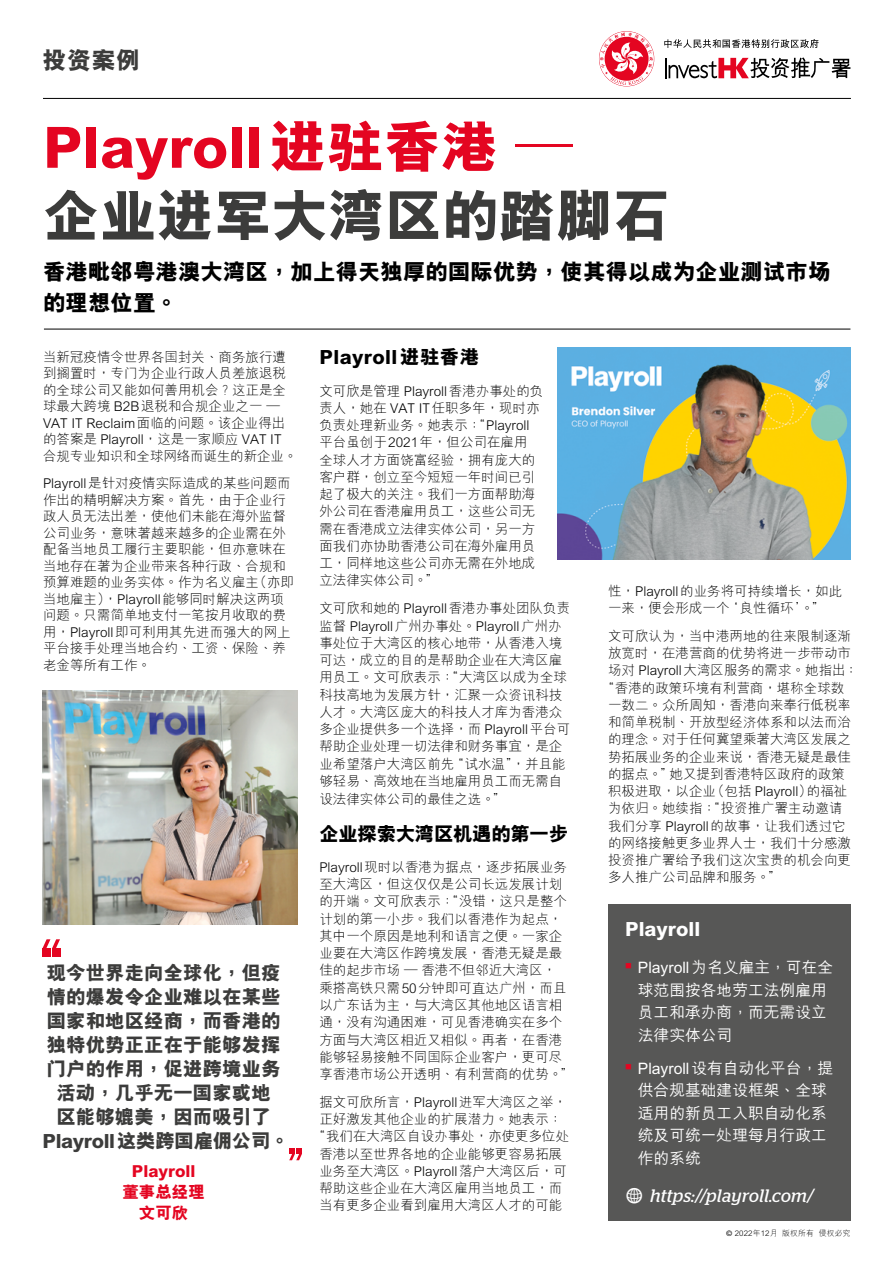
<style>
.page{position:relative;width:893px;height:1263px;background:#fff}
.page>*{position:absolute;margin:0;border:0;box-sizing:border-box;transform-origin:0 0}
.Headline-tc{font:800 57px/69px "M Hei HKS";color:#e40521}
.t1{font:800 24px "M Hei HKS";color:#3c3c3b}
.Intro-tc{font:800 22.5px/31.5px "M Hei HKS";color:#000}
.Quote-tc{font:800 19.5px/24px "M Hei HKS";color:#3c3c3b;text-align:center}
.Sub-head-tc{font:800 19.5px "M Hei HKS";letter-spacing:-.02em;color:#000}
.Sub-head-tc-2{font:800 19.5px "M Hei HKS";letter-spacing:.02em;color:#000}
.Fast_Facts-Company-t{font:800 19.5px "M Hei HKS";color:#fff}
.Fast_Facts-URL{font:italic 18px "Stag";letter-spacing:.015em;color:#fff}
.Quote_name-tc{font:800 16.5px "M Hei HKS";color:#e40521}
.Fast_Facts-Contents{font:500 15.75px/22.5px "M Hei HKS";color:#fff}
.Body_10_15-Chi{font:300 13.5px/17.2px "M Hei HKS";color:#000}
.t2{font:300 7.8px "M Hei HKS";letter-spacing:.02em;color:#000}
.s1{color:#3c3c3b}
.s2{font-family:"Modern Pictograms";font-style:normal;font-size:24px}
.s3{font-family:"Frutiger LT Std"}
</style>
<div class="page">
<svg style="left:664px;top:39px;width:155px;height:9px"></svg>
<svg style="left:600px;top:32px;width:53px;height:53px"></svg>
<hr style="left:665px;top:58px;width:2px;height:20px;background:#000">
<svg style="left:669px;top:57px;width:181px;height:21px"></svg>
<svg style="left:289px;top:1148px;width:13px;height:12px"></svg>
<div style="left:43px;top:948px;width:8px;height:8px;background:#e40521"></div>
<div style="left:52px;top:948px;width:8px;height:8px;background:#e40521"></div>
<svg style="left:43px;top:939px;width:17px;height:9px"></svg>
<hr style="left:43px;top:98px;width:808px;height:1px;background:#000">
<div style="left:608px;top:904px;width:242px;height:316px;background:#575756"></div>
<hr style="left:44px;top:329px;width:806px;height:1px;background:#000">
<img style="left:43px;top:691px;width:255px;height:233px">
<img style="left:557px;top:347px;width:293px;height:213px">
<h2 class="t1" style="left:43px;top:44px;width:99px">投資案例</h2>
<p class="Headline-tc" style="left:43px;top:113px;width:628px">Playroll進駐香港 —<br><span class="s1">企業進軍大灣區的踏腳石</span></p>
<p class="Intro-tc" style="left:43px;top:256px;width:789px">香港毗鄰粵港澳大灣區，加上得天獨厚的國際優勢，使其得以成為企業測試市場的理想位置。</p>
<p class="Body_10_15-Chi" style="left:43px;top:348px;width:256px;line-height:16.5px">當新冠疫情令世界各國封關、商務旅行遭到擱置時，專門為企業行政人員差旅退稅的全球公司又能如何善用機會？這正是全球最大跨境 B2B退稅和合規企業之一 —<br>VAT IT Reclaim面臨的問題。該企業得出的答案是 Playroll，這是一家順應 VAT IT合規專業知識和全球網絡而誕生的新企業。</p>
<p class="Body_10_15-Chi" style="left:43px;top:474px;width:252px;line-height:16.5px">Playroll是針對疫情實際造成的某些問題而作出的精明解决方案。首先，由於企業行政人員無法出差，使他們未能在海外監督公司業務，意味著越來越多的企業需在外配備當地員工履行主要職能，但亦意味在當地存在著為企業帶來各種行政、合規和預算難題的業務實體。作為名義僱主（亦即當地僱主），Playroll能夠同時解決這兩項問題。只需簡單地支付一筆按月收取的費用，Playroll即可利用其先進而強大的網上平台接手處理當地合約、工資、保險、養老金等所有工作。</p>
<p class="Quote-tc" style="left:43px;top:961px;width:249px">現今世界走向全球化，但疫情的爆發令企業難以在某些國家和地區經商，而香港的獨特優勢正正在於能夠發揮門戶的作用，促進跨境業務活動，幾乎無一國家或地<br>區能夠媲美，因而吸引了<br>Playroll這類跨國僱傭公司。</p>
<p class="Quote_name-tc" style="left:132px;top:1160px;width:65px">Playroll</p>
<p class="Quote_name-tc" style="left:122px;top:1181px;width:84px">董事總經理</p>
<p class="Quote_name-tc" style="left:139px;top:1202px;width:51px">文可欣</p>
<p class="Sub-head-tc-2" style="left:319px;top:344px;width:161px">Playroll進駐香港</p>
<p class="Body_10_15-Chi" style="left:319px;top:382px;width:226px">文可欣是管理 Playroll香港辦事處的負責人，她在 VAT IT任職多年，現時亦負責處理新業務。她表示：“Playroll平台雖創於2021年，但公司在僱用全球人才方面饒富經驗，擁有龐大的客戶群，創立至今短短一年時間已引起了極大的關注。我們一方面幫助海外公司在香港僱用員工，這些公司無需在香港成立法律實體公司，另一方面我們亦協助香港公司在海外僱用員工，同樣地這些公司亦無需在外地成立法律實體公司。”</p>
<p class="Body_10_15-Chi" style="left:319px;top:599px;width:252px">文可欣和她的 Playroll香港辦事處團隊負責監督 Playroll廣州辦事處。Playroll廣州辦事處位於大灣區的核心地帶，從香港入境可達，成立的目的是幫助企業在大灣區僱用員工。文可欣表示：“大灣區以成為全球科技高地為發展方針，匯聚一眾資訊科技人才。大灣區龐大的科技人才庫為香港眾多企業提供多一個選擇，而 Playroll平台可幫助企業處理一切法律和財務事宜，是企業希望落戶大灣區前先“試水溫”，並且能夠輕易、高效地在當地僱用員工而無需自設法律實體公司的最佳之選。”</p>
<p class="Sub-head-tc" style="left:319px;top:820px;width:250px">企業探索大灣區機遇的第一步</p>
<p class="Body_10_15-Chi" style="left:319px;top:858px;width:255px">Playroll現時以香港為據點，逐步拓展業務至大灣區，但這僅僅是公司長遠發展計劃的開端。文可欣表示：“沒錯，這只是整個計劃的第一小步。我們以香港作為起點，其中一個原因是地利和語言之便。一家企業要在大灣區作跨境發展，香港無疑是最佳的起步市場 — 香港不但鄰近大灣區，乘搭高鐵只需50分鐘即可直達廣州，而且以廣東話為主，與大灣區其他地區語言相通，沒有溝通困難，可見香港確實在多個方面與大灣區相近又相似。再者，在香港能夠輕易接觸不同國際企業客戶，更可盡享香港市場公開透明、有利營商的優勢。”</p>
<p class="Body_10_15-Chi" style="left:313px;top:1093px;width:258px;text-align:center">據文可欣所言，Playroll進軍大灣區之舉，正好激發其他企業的擴展潛力。她表示：“我們在大灣區自設辦事處，亦使更多位處香港以至世界各地的企業能夠更容易拓展業務至大灣區。Playroll落戶大灣區後，可幫助這些企業在大灣區僱用當地員工，而當有更多企業看到僱用大灣區人才的可能</p>
<p class="Body_10_15-Chi" style="left:608px;top:582px;width:236px">性，Playroll的業務將可持續增長，如此一來，便會形成一個‘良性循環’。”</p>
<p class="Body_10_15-Chi" style="left:608px;top:627px;width:244px">文可欣認為，當中港兩地的往來限制逐漸</p>
<p class="Body_10_15-Chi" style="left:608px;top:644px;width:244px">放寬時，在港營商的優勢將進一步帶動市</p>
<p class="Body_10_15-Chi" style="left:608px;top:661px;width:251px">場對 Playroll大灣區服務的需求。她指出：</p>
<p class="Body_10_15-Chi" style="left:601px;top:679px;width:244px">“香港的政策環境有利營商，堪稱全球數</p>
<p class="Body_10_15-Chi" style="left:608px;top:696px;width:244px">一數二。眾所周知，香港向來奉行低稅率</p>
<p class="Body_10_15-Chi" style="left:608px;top:713px;width:244px">和簡單稅制、開放型經濟體系和以法而治</p>
<p class="Body_10_15-Chi" style="left:608px;top:730px;width:244px">的理念。對於任何冀望乘著大灣區發展之</p>
<p class="Body_10_15-Chi" style="left:608px;top:748px;width:244px">勢拓展業務的企業來說，香港無疑是最佳</p>
<p class="Body_10_15-Chi" style="left:608px;top:765px;width:238px">的據點。”她又提到香港特區政府的政策</p>
<p class="Body_10_15-Chi" style="left:608px;top:782px;width:241px">積極進取，以企業（包括 Playroll）的福祉</p>
<p class="Body_10_15-Chi" style="left:608px;top:799px;width:236px">為依歸。她續指：“投資推廣署主動邀請</p>
<p class="Body_10_15-Chi" style="left:608px;top:817px;width:239px">我們分享 Playroll的故事，讓我們透過它</p>
<p class="Body_10_15-Chi" style="left:608px;top:834px;width:244px">的網絡接觸更多業界人士，我們十分感激</p>
<p class="Body_10_15-Chi" style="left:608px;top:851px;width:244px">投資推廣署給予我們這次寶貴的機會向更</p>
<p class="Body_10_15-Chi" style="left:608px;top:868px;width:174px">多人推廣公司品牌和服務。”</p>
<p class="Fast_Facts-Company-t" style="left:625px;top:916px;width:77px">Playroll</p>
<p class="Fast_Facts-Contents" style="left:638px;top:955px;width:197px;text-indent:-13px"><sup>■</sup> Playroll為名義僱主，可在全球範圍按各地勞工法例僱用員工和承辦商，而無需設立法律實體公司</p>
<p class="Fast_Facts-Contents" style="left:638px;top:1055px;width:197px;text-indent:-13px"><sup>■</sup> Playroll設有自動化平台，提供合規基礎建設框架、全球適用的新員工入職自動化系統及可統一處理每月行政工作的系統</p>
<p class="Fast_Facts-URL" style="left:625px;top:1185px;width:190px"><span class="s2">w</span> https://playroll.com/</p>
<p class="t2" style="left:726px;top:1227px;width:126px"><span class="s3">©</span> 2022年12月 版權所有 侵權必究</p>
</div>
